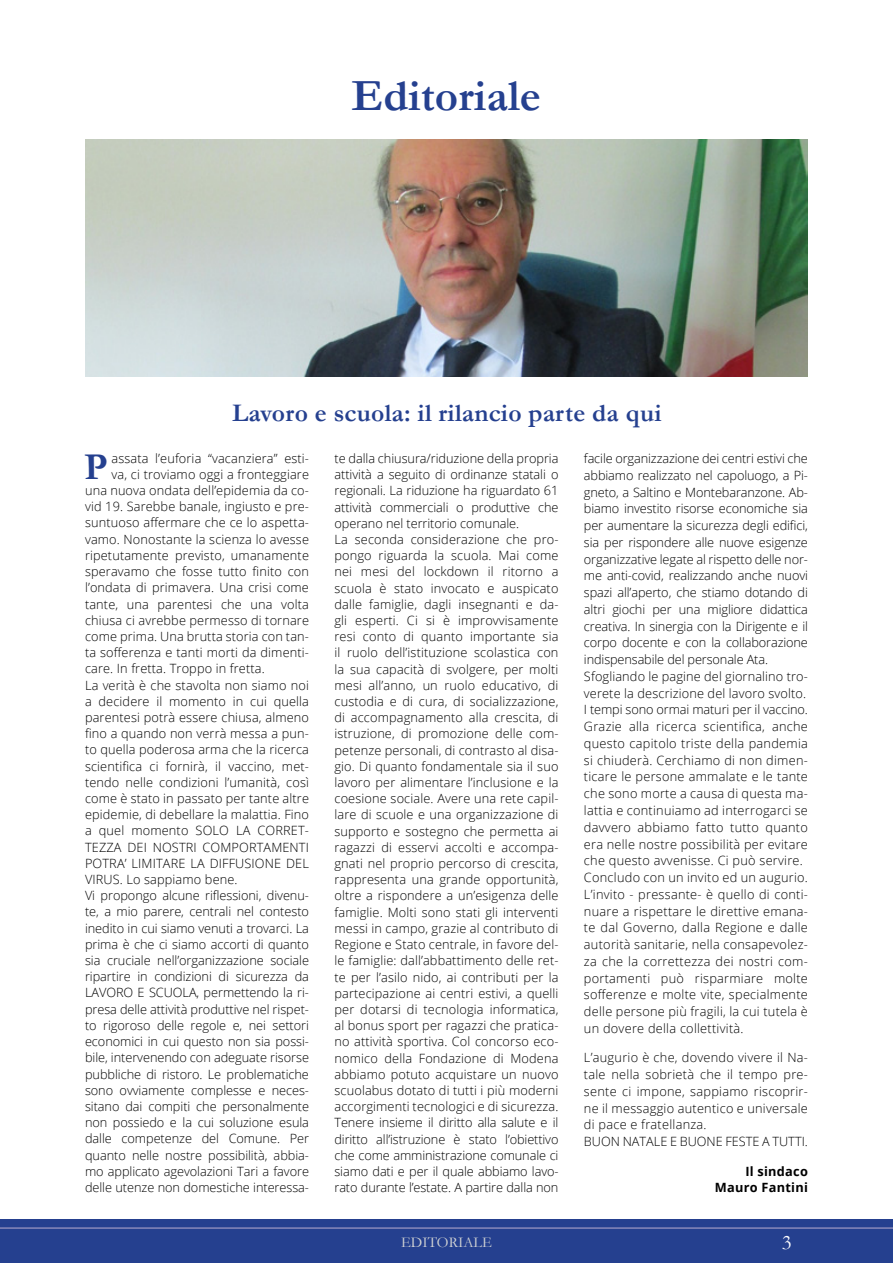
<style>
.page{position:relative;width:893px;height:1263px;background:#fff}
.page>*{position:absolute;margin:0;border:0;box-sizing:border-box;transform-origin:0 0}
.t1{font:700 45px "Garamond";color:#25408f}
.t2{font:700 38.25px "Garamond";color:#25408f}
.t3{font:700 25.5px "Garamond";letter-spacing:.01em;color:#25408f}
.t4{font:21px "Garamond";color:#fff}
.t5{font:15px "Garamond";color:#d1d3d4}
.t6{font:300 12.75px/16.2px "Open Sans";letter-spacing:.01em;color:#000}
.t7{font:700 12.75px/16.8px "Open Sans";letter-spacing:.02em;color:#000;text-align:right}
</style>
<div class="page">
<div style="left:0;top:1219px;width:893px;height:44px;background:#25408f"></div>
<hr style="left:0;top:1227px;width:893px;height:2px;background:#8889ba">
<img style="left:85px;top:139px;width:723px;height:237px">
<h1 class="t1" style="left:351px;top:66px;width:191px">Editoriale</h1>
<h3 class="t3" style="left:232px;top:395px;width:431px">Lavoro e scuola: il rilancio parte da qui</h3>
<h2 class="t2" style="left:84px;top:441px;width:25px">P</h2>
<p class="t6" style="left:111px;top:450px;width:199px">assata l’euforia “vacanziera” esti-</p>
<p class="t6" style="left:111px;top:466px;width:199px">va, ci troviamo oggi a fronteggiare</p>
<p class="t6" style="left:85px;top:482px;width:225px">una nuova ondata dell’epidemia da co-</p>
<p class="t6" style="left:85px;top:498px;width:225px">vid 19. Sarebbe banale, ingiusto e pre-</p>
<p class="t6" style="left:85px;top:514px;width:225px">suntuoso affermare che ce lo aspetta-</p>
<p class="t6" style="left:85px;top:531px;width:225px">vamo. Nonostante la scienza lo avesse</p>
<p class="t6" style="left:85px;top:547px;width:225px">ripetutamente previsto, umanamente</p>
<p class="t6" style="left:85px;top:563px;width:225px">speravamo che fosse tutto finito con</p>
<p class="t6" style="left:85px;top:579px;width:225px">l’ondata di primavera. Una crisi come</p>
<p class="t6" style="left:85px;top:595px;width:225px">tante, una parentesi che una volta</p>
<p class="t6" style="left:85px;top:612px;width:225px">chiusa ci avrebbe permesso di tornare</p>
<p class="t6" style="left:85px;top:628px;width:225px">come prima. Una brutta storia con tan-</p>
<p class="t6" style="left:85px;top:644px;width:225px">ta sofferenza e tanti morti da dimenti-</p>
<p class="t6" style="left:85px;top:660px;width:181px">care. In fretta. Troppo in fretta.</p>
<p class="t6" style="left:85px;top:676px;width:225px">La verità è che stavolta non siamo noi</p>
<p class="t6" style="left:85px;top:693px;width:225px">a decidere il momento in cui quella</p>
<p class="t6" style="left:85px;top:709px;width:225px">parentesi potrà essere chiusa, almeno</p>
<p class="t6" style="left:85px;top:725px;width:225px">fino a quando non verrà messa a pun-</p>
<p class="t6" style="left:85px;top:741px;width:225px">to quella poderosa arma che la ricerca</p>
<p class="t6" style="left:85px;top:757px;width:225px">scientifica ci fornirà, il vaccino, met-</p>
<p class="t6" style="left:85px;top:774px;width:225px">tendo nelle condizioni l’umanità, così</p>
<p class="t6" style="left:85px;top:790px;width:225px">come è stato in passato per tante altre</p>
<p class="t6" style="left:85px;top:806px;width:225px">epidemie, di debellare la malattia. Fino</p>
<p class="t6" style="left:85px;top:822px;width:225px">a quel momento SOLO LA CORRET-</p>
<p class="t6" style="left:85px;top:838px;width:225px">TEZZA DEI NOSTRI COMPORTAMENTI</p>
<p class="t6" style="left:85px;top:855px;width:225px">POTRA’ LIMITARE LA DIFFUSIONE DEL</p>
<p class="t6" style="left:85px;top:871px;width:154px">VIRUS. Lo sappiamo bene.</p>
<p class="t6" style="left:85px;top:887px;width:225px">Vi propongo alcune riflessioni, divenu-</p>
<p class="t6" style="left:85px;top:903px;width:225px">te, a mio parere, centrali nel contesto</p>
<p class="t6" style="left:85px;top:919px;width:225px">inedito in cui siamo venuti a trovarci. La</p>
<p class="t6" style="left:85px;top:936px;width:225px">prima è che ci siamo accorti di quanto</p>
<p class="t6" style="left:85px;top:952px;width:225px">sia cruciale nell’organizzazione sociale</p>
<p class="t6" style="left:85px;top:968px;width:225px">ripartire in condizioni di sicurezza da</p>
<p class="t6" style="left:85px;top:984px;width:225px">LAVORO E SCUOLA, permettendo la ri-</p>
<p class="t6" style="left:85px;top:1001px;width:225px">presa delle attività produttive nel rispet-</p>
<p class="t6" style="left:85px;top:1017px;width:225px">to rigoroso delle regole e, nei settori</p>
<p class="t6" style="left:85px;top:1033px;width:225px">economici in cui questo non sia possi-</p>
<p class="t6" style="left:85px;top:1049px;width:225px">bile, intervenendo con adeguate risorse</p>
<p class="t6" style="left:85px;top:1065px;width:225px">pubbliche di ristoro. Le problematiche</p>
<p class="t6" style="left:85px;top:1082px;width:225px">sono ovviamente complesse e neces-</p>
<p class="t6" style="left:85px;top:1098px;width:225px">sitano dai compiti che personalmente</p>
<p class="t6" style="left:85px;top:1114px;width:225px">non possiedo e la cui soluzione esula</p>
<p class="t6" style="left:85px;top:1130px;width:225px">dalle competenze del Comune. Per</p>
<p class="t6" style="left:85px;top:1146px;width:225px">quanto nelle nostre possibilità, abbia-</p>
<p class="t6" style="left:85px;top:1163px;width:225px">mo applicato agevolazioni Tari a favore</p>
<p class="t6" style="left:85px;top:1179px;width:225px">delle utenze non domestiche interessa-</p>
<p class="t6" style="left:334px;top:450px;width:225px">te dalla chiusura/riduzione della propria attività a seguito di ordinanze statali o regionali. La riduzione ha riguardato 61 attività commerciali o produttive che operano nel territorio comunale.<br>La seconda considerazione che pro&shy;pongo riguarda la scuola. Mai come nei mesi del lockdown il ritorno a scuola è stato invocato e auspicato dalle famiglie, dagli insegnanti e da&shy;gli esperti. Ci si è improvvisamente resi conto di quanto importante sia il ruolo dell’istituzione scolastica con la sua capacità di svolgere, per molti mesi all’anno, un ruolo educativo, di custodia e di cura, di socializzazione, di accompagnamento alla crescita, di istruzione, di promozione delle com&shy;petenze personali, di contrasto al disa&shy;gio. Di quanto fondamentale sia il suo lavoro per alimentare l’inclusione e la coesione sociale. Avere una rete capil&shy;lare di scuole e una organizzazione di supporto e sostegno che permetta ai ragazzi di esservi accolti e accompa&shy;gnati nel proprio percorso di crescita, rappresenta una grande opportunità, oltre a rispondere a un’esigenza delle famiglie. Molti sono stati gli interventi messi in campo, grazie al contributo di Regione e Stato centrale, in favore del&shy;le famiglie: dall’abbattimento delle ret&shy;te per l’asilo nido, ai contributi per la partecipazione ai centri estivi, a quelli per dotarsi di tecnologia informatica, al bonus sport per ragazzi che pratica&shy;no attività sportiva. Col concorso eco&shy;nomico della Fondazione di Modena abbiamo potuto acquistare un nuovo scuolabus dotato di tutti i più moderni accorgimenti tecnologici e di sicurezza.<br>Tenere insieme il diritto alla salute e il diritto all’istruzione è stato l’obiettivo che come amministrazione comunale ci siamo dati e per il quale abbiamo lavo&shy;rato durante l’estate. A partire dalla non</p>
<p class="t6" style="left:584px;top:450px;width:226px;line-height:16.8px">facile organizzazione dei centri estivi che abbiamo realizzato nel capoluogo, a Pi&shy;gneto, a Saltino e Montebaranzone. Ab&shy;biamo investito risorse economiche sia per aumentare la sicurezza degli edifici, sia per rispondere alle nuove esigenze organizzative legate al rispetto delle nor&shy;me anti-covid, realizzando anche nuovi spazi all’aperto, che stiamo dotando di altri giochi per una migliore didattica creativa. In sinergia con la Dirigente e il corpo docente e con la collaborazione indispensabile del personale Ata.<br>Sfogliando le pagine del giornalino tro&shy;verete la descrizione del lavoro svolto.<br>I tempi sono ormai maturi per il vaccino.<br>Grazie alla ricerca scientifica, anche questo capitolo triste della pandemia si chiuderà. Cerchiamo di non dimen&shy;ticare le persone ammalate e le tante che sono morte a causa di questa ma&shy;lattia e continuiamo ad interrogarci se davvero abbiamo fatto tutto quanto era nelle nostre possibilità per evitare che questo avvenisse. Ci può servire.<br>Concludo con un invito ed un augurio.<br>L’invito - pressante- è quello di conti&shy;nuare a rispettare le direttive emana&shy;te dal Governo, dalla Regione e dalle autorità sanitarie, nella consapevolez&shy;za che la correttezza dei nostri com&shy;portamenti può risparmiare molte sofferenze e molte vite, specialmente delle persone più fragili, la cui tutela è un dovere della collettività.</p>
<p class="t6" style="left:584px;top:1049px;width:225px;line-height:16.8px">L’augurio è che, dovendo vivere il Na&shy;tale nella sobrietà che il tempo pre&shy;sente ci impone, sappiamo riscoprir&shy;ne il messaggio autentico e universale di pace e fratellanza.<br>BUON NATALE E BUONE FESTE A TUTTI.</p>
<p class="t7" style="left:715px;top:1162px;width:94px">Il sindaco<br>Mauro Fantini</p>
<p class="t5" style="left:401px;top:1232px;width:92px">EDITORIALE</p>
<h3 class="t4" style="left:782px;top:1228px;width:11px">3</h3>
</div>
